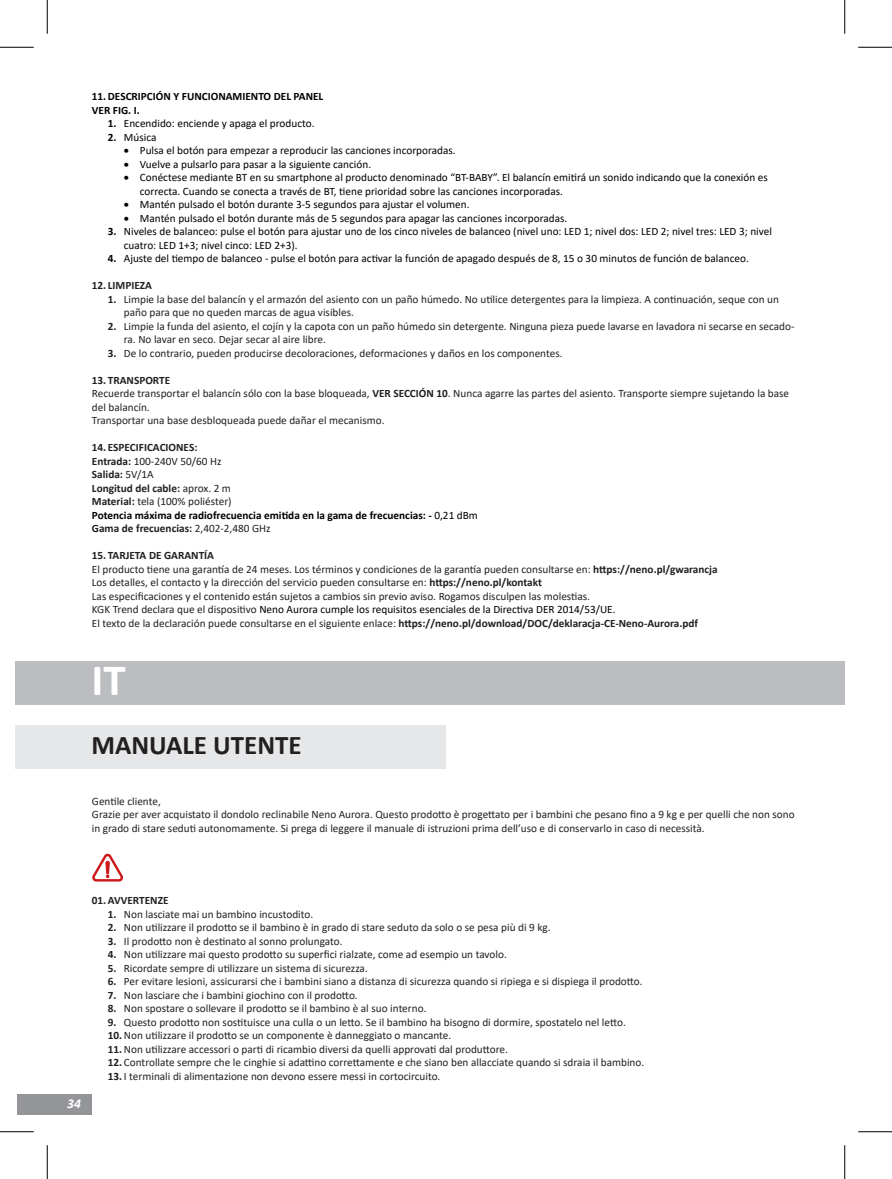
<style>
.page{position:relative;width:892px;height:1179px;background:#fff}
.page>*{position:absolute;margin:0;border:0;box-sizing:border-box;transform-origin:0 0}
.t1{font:700 45px "Calibri";color:#fff}
.JĘZYK_do_spisu_treści{font:700 27px "Calibri";color:#231f20}
.t2{font:italic 700 13.5px "Calibri";color:#fff}
.List_Paragraph{font:11.25px/13.5px "Calibri";color:#231f20}
.t3{font:11.25px/13.5px "Calibri";color:#000}
.t4{font:700 11.25px "Calibri";color:#231f20}
.List_Paragraph-2{font:700 11.25px "Calibri";color:#000}
.s1{font-weight:700}
.s2{font-weight:400}
.s3{color:#231f20}
</style>
<div class="page">
<div style="left:17px;top:1095px;width:75px;height:20px;background:#939598"></div>
<div style="left:15px;top:725px;width:431px;height:44px;background:#e6e7e9"></div>
<div style="left:15px;top:661px;width:829px;height:43px;background:#bcbdc0"></div>
<svg style="left:92px;top:853px;width:31px;height:28px"></svg>
<hr style="left:0;top:47px;width:34px;height:1px;background:#000">
<hr style="left:858px;top:47px;width:34px;height:1px;background:#000">
<hr style="left:0;top:1131px;width:34px;height:1px;background:#000">
<hr style="left:858px;top:1131px;width:34px;height:1px;background:#000">
<hr style="left:47px;top:0;width:1px;height:34px;background:#000">
<hr style="left:47px;top:1145px;width:1px;height:34px;background:#000">
<hr style="left:844px;top:0;width:1px;height:34px;background:#000">
<hr style="left:844px;top:1145px;width:1px;height:34px;background:#000">
<p class="List_Paragraph-2" style="left:92px;top:89px;width:233px">11.DESCRIPCIÓN Y FUNCIONAMIENTO DEL PANEL</p>
<p class="List_Paragraph-2" style="left:92px;top:102px;width:49px">VER FIG. I.</p>
<p class="t3" style="left:108px;top:117px;width:208px"><span class="s1">1.</span> Encendido: enciende y apaga el producto.</p>
<p class="t3" style="left:108px;top:130px;width:50px"><span class="s1">2.</span> Música</p>
<p class="t3" style="left:124px;top:144px;width:333px">• Pulsa el botón para empezar a reproducir las canciones incorporadas.</p>
<p class="t3" style="left:124px;top:157px;width:249px">• Vuelve a pulsarlo para pasar a la siguiente canción.</p>
<p class="t3" style="left:140px;top:171px;width:629px;text-indent:-16px">• Conéctese mediante BT en su smartphone al producto denominado “BT-BABY”. El balancín emitirá un sonido indicando que la conexión es correcta. Cuando se conecta a través de BT, tiene prioridad sobre las canciones incorporadas.</p>
<p class="t3" style="left:124px;top:198px;width:347px">• Mantén pulsado el botón durante 3-5 segundos para ajustar el volumen.</p>
<p class="t3" style="left:124px;top:211px;width:445px">• Mantén pulsado el botón durante más de 5 segundos para apagar las canciones incorporadas.</p>
<p class="t3" style="left:124px;top:225px;width:649px;text-indent:-16px"><span class="s1">3.</span> Niveles de balanceo: pulse el botón para ajustar uno de los cinco niveles de balanceo (nivel uno: LED 1; nivel dos: LED 2; nivel tres: LED 3; nivel cuatro: LED 1+3; nivel cinco: LED 2+3).</p>
<p class="t3" style="left:108px;top:252px;width:642px"><span class="s1">4.</span> Ajuste del tiempo de balanceo - pulse el botón para activar la función de apagado después de 8, 15 o 30 minutos de función de balanceo.</p>
<p class="t4" style="left:92px;top:278px;width:62px">12. LIMPIEZA</p>
<p class="List_Paragraph" style="left:124px;top:292px;width:656px;text-indent:-16px"><span class="s1">1.</span> Limpie la base del balancín y el armazón del asiento con un paño húmedo. No utilice detergentes para la limpieza. A continuación, seque con un paño para que no queden marcas de agua visibles.</p>
<p class="List_Paragraph" style="left:124px;top:319px;width:672px;text-indent:-16px"><span class="s1">2.</span> Limpie la funda del asiento, el cojín y la capota con un paño húmedo sin detergente. Ninguna pieza puede lavarse en lavadora ni secarse en secado&shy;ra. No lavar en seco. Dejar secar al aire libre.</p>
<p class="List_Paragraph" style="left:108px;top:346px;width:456px"><span class="s1">3.</span> De lo contrario, pueden producirse decoloraciones, deformaciones y daños en los componentes.</p>
<p class="t4" style="left:92px;top:372px;width:80px">13. TRANSPORTE</p>
<p class="List_Paragraph" style="left:92px;top:387px;width:699px">Recuerde transportar el balancín sólo con la base bloqueada, <span class="s1">VER SECCIÓN 10</span>. Nunca agarre las partes del asiento. Transporte siempre sujetando la base del balancín.</p>
<p class="List_Paragraph" style="left:92px;top:414px;width:294px">Transportar una base desbloqueada puede dañar el mecanismo.</p>
<p class="t4" style="left:92px;top:440px;width:107px">14. ESPECIFICACIONES:</p>
<p class="List_Paragraph" style="left:92px;top:454px;width:131px"><span class="s1">Entrada:</span> 100-240V 50/60 Hz</p>
<p class="t4" style="left:92px;top:467px;width:63px">Salida: <span class="s2">5V/1A</span></p>
<p class="t4" style="left:92px;top:480px;width:141px">Longitud del cable: <span class="s2">aprox. 2 m</span></p>
<p class="List_Paragraph" style="left:92px;top:495px;width:141px"><span class="s1">Material:</span> tela (100% poliéster)</p>
<p class="List_Paragraph-2" style="left:92px;top:507px;width:387px">Potencia máxima de radiofrecuencia emitida en la gama de frecuencias: - <span class="s2">0,21 dBm</span></p>
<p class="t4" style="left:92px;top:521px;width:180px">Gama de frecuencias: <span class="s2">2,402-2,480 GHz</span></p>
<p class="t4" style="left:92px;top:548px;width:124px">15. TARJETA DE GARANTÍA</p>
<p class="List_Paragraph" style="left:92px;top:562px;width:627px">El producto tiene una garantía de 24 meses. Los términos y condiciones de la garantía pueden consultarse en: <span class="s1">https://neno.pl/gwarancja</span></p>
<p class="List_Paragraph" style="left:92px;top:576px;width:452px">Los detalles, el contacto y la dirección del servicio pueden consultarse en: <span class="s1">https://neno.pl/kontakt</span></p>
<p class="List_Paragraph" style="left:92px;top:589px;width:500px">Las especificaciones y el contenido están sujetos a cambios sin previo aviso. Rogamos disculpen las molestias.</p>
<p class="t3" style="left:92px;top:603px;width:525px"><span class="s3">KGK Trend declara que el dispositivo</span> Neno Aurora cumple los requisitos esenciales de la Directiva DER 2014/53/UE.</p>
<p class="List_Paragraph" style="left:92px;top:616px;width:608px">El texto de la declaración puede consultarse en el siguiente enlace: <span class="s1">https://neno.pl/download/DOC/deklaracja-CE-Neno-Aurora.pdf</span></p>
<p class="t1" style="left:91px;top:648px;width:36px">IT</p>
<p class="JĘZYK_do_spisu_treści" style="left:91px;top:726px;width:212px">MANUALE UTENTE</p>
<p class="List_Paragraph" style="left:92px;top:794px;width:70px">Gentile cliente,</p>
<p class="List_Paragraph" style="left:92px;top:807px;width:704px">Grazie per aver acquistato il dondolo reclinabile Neno Aurora. Questo prodotto è progettato per i bambini che pesano fino a 9 kg e per quelli che non sono in grado di stare seduti autonomamente. Si prega di leggere il manuale di istruzioni prima dell’uso e di conservarlo in caso di necessità.</p>
<p class="t2" style="left:67px;top:1094px;width:15px">34</p>
<p class="t4" style="left:92px;top:892px;width:78px">01.AVVERTENZE</p>
<p class="List_Paragraph" style="left:108px;top:907px;width:207px"><span class="s1">1.</span> Non lasciate mai un bambino incustodito.</p>
<p class="List_Paragraph" style="left:108px;top:920px;width:444px"><span class="s1">2.</span> Non utilizzare il prodotto se il bambino è in grado di stare seduto da solo o se pesa più di 9 kg.</p>
<p class="List_Paragraph" style="left:108px;top:934px;width:236px"><span class="s1">3.</span> Il prodotto non è destinato al sonno prolungato.</p>
<p class="List_Paragraph" style="left:108px;top:947px;width:400px"><span class="s1">4.</span> Non utilizzare mai questo prodotto su superfici rialzate, come ad esempio un tavolo.</p>
<p class="List_Paragraph" style="left:108px;top:961px;width:261px"><span class="s1">5.</span> Ricordate sempre di utilizzare un sistema di sicurezza.</p>
<p class="List_Paragraph" style="left:108px;top:974px;width:536px"><span class="s1">6.</span> Per evitare lesioni, assicurarsi che i bambini siano a distanza di sicurezza quando si ripiega e si dispiega il prodotto.</p>
<p class="List_Paragraph" style="left:108px;top:988px;width:251px"><span class="s1">7.</span> Non lasciare che i bambini giochino con il prodotto.</p>
<p class="List_Paragraph" style="left:108px;top:1001px;width:320px"><span class="s1">8.</span> Non spostare o sollevare il prodotto se il bambino è al suo interno.</p>
<p class="List_Paragraph" style="left:108px;top:1015px;width:519px"><span class="s1">9.</span> Questo prodotto non sostituisce una culla o un letto. Se il bambino ha bisogno di dormire, spostatelo nel letto.</p>
<p class="List_Paragraph" style="left:108px;top:1028px;width:345px"><span class="s1">10.</span>Non utilizzare il prodotto se un componente è danneggiato o mancante.</p>
<p class="List_Paragraph" style="left:108px;top:1042px;width:402px"><span class="s1">11.</span>Non utilizzare accessori o parti di ricambio diversi da quelli approvati dal produttore.</p>
<p class="List_Paragraph" style="left:108px;top:1055px;width:538px"><span class="s1">12.</span> Controllate sempre che le cinghie si adattino correttamente e che siano ben allacciate quando si sdraia il bambino.</p>
<p class="List_Paragraph" style="left:108px;top:1069px;width:334px"><span class="s1">13.</span> I terminali di alimentazione non devono essere messi in cortocircuito.</p>
</div>
